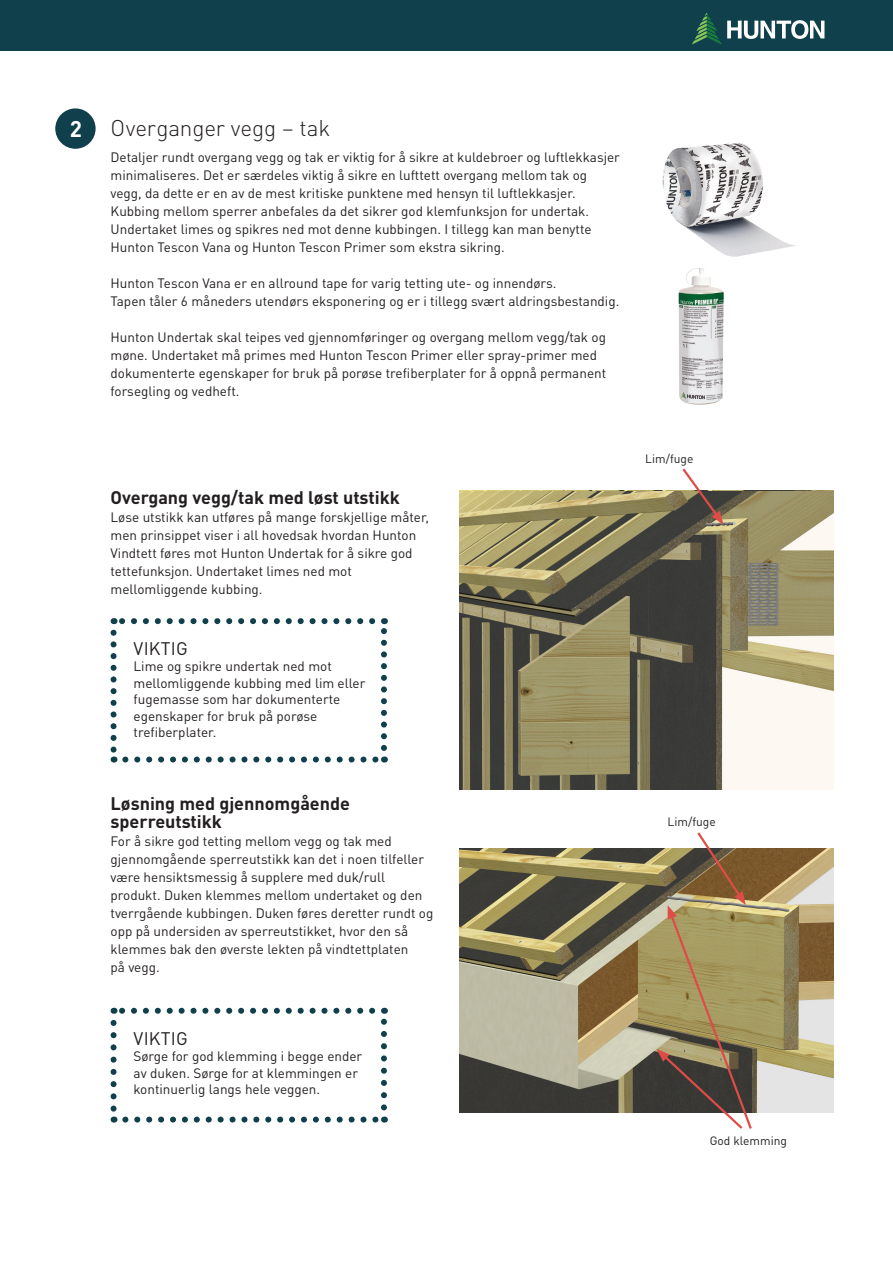
<style>
.page{position:relative;width:893px;height:1263px;background:#fff}
.page>*{position:absolute;margin:0;border:0;box-sizing:border-box;transform-origin:0 0}
.t1{font:300 22.5px "DINOT";letter-spacing:-.005em;color:#231f20}
.t2{font:700 22.5px "DINOT";color:#fff}
.t3{font:700 18px/18px "DINOT";color:#231f20}
.t4{font:18px "DINOT";letter-spacing:.01em;color:#231f20}
.t5{font:13.5px/18px "DINOT";color:#231f20}
.t6{font:12px "DINOT";color:#231f20}
</style>
<div class="page">
<div style="left:0;top:0;width:893px;height:51px;background:#0f404c"></div>
<svg style="left:692px;top:12px;width:132px;height:33px"></svg>
<img style="left:459px;top:849px;width:374px;height:263px">
<svg style="left:125px;top:756px;width:253px;height:6px"></svg>
<svg style="left:111px;top:633px;width:6px;height:129px"></svg>
<svg style="left:381px;top:618px;width:6px;height:130px"></svg>
<svg style="left:114px;top:618px;width:258px;height:6px"></svg>
<svg style="left:125px;top:1116px;width:253px;height:6px"></svg>
<svg style="left:111px;top:1023px;width:6px;height:99px"></svg>
<svg style="left:381px;top:1008px;width:6px;height:99px"></svg>
<svg style="left:114px;top:1008px;width:258px;height:6px"></svg>
<div style="left:55px;top:108px;width:41px;height:41px;background:#0f404c;border-radius:50%"></div>
<svg style="left:657px;top:832px;width:97px;height:297px;background:#958764"></svg>
<img style="left:678px;top:268px;width:18px;height:130px">
<img style="left:662px;top:143px;width:134px;height:114px">
<img style="left:459px;top:491px;width:374px;height:298px">
<svg style="left:680px;top:468px;width:43px;height:56px"></svg>
<h1 class="t2" style="left:70px;top:114px;width:14px">2</h1>
<h1 class="t1" style="left:111px;top:114px;width:221px">Overganger vegg – tak</h1>
<p class="t5" style="left:111px;top:148px;width:511px">Detaljer rundt overgang vegg og tak er viktig for å sikre at kuldebroer og luftlekkasjer minimaliseres. Det er særdeles viktig å sikre en lufttett overgang mellom tak og vegg, da dette er en av de mest kritiske punktene med hensyn til luftlekkasjer.<br>Kubbing mellom sperrer anbefales da det sikrer god klemfunksjon for undertak.<br>Undertaket limes og spikres ned mot denne kubbingen. I tillegg kan man benytte Hunton Tescon Vana og Hunton Tescon Primer som ekstra sikring.</p>
<p class="t5" style="left:111px;top:274px;width:510px">Hunton Tescon Vana er en allround tape for varig tetting ute- og innendørs.<br>Tapen tåler 6 måneders utendørs eksponering og er i tillegg svært aldringsbestandig.</p>
<p class="t5" style="left:111px;top:328px;width:497px">Hunton Undertak skal teipes ved gjennomføringer og overgang mellom vegg/tak og møne. Undertaket må primes med Hunton Tescon Primer eller spray-primer med dokumenterte egenskaper for bruk på porøse trefiberplater for å oppnå permanent forsegling og vedheft.</p>
<h2 class="t3" style="left:111px;top:488px;width:291px">Overgang vegg/tak med løst utstikk</h2>
<p class="t5" style="left:111px;top:508px;width:320px">Løse utstikk kan utføres på mange forskjellige måter, men prinsippet viser i all hovedsak hvordan Hunton Vindtett føres mot Hunton Undertak for å sikre god tettefunksjon. Undertaket limes ned mot mellomliggende kubbing.</p>
<h2 class="t4" style="left:134px;top:637px;width:56px">VIKTIG</h2>
<p class="t5" style="left:134px;top:658px;width:233px;line-height:16.5px">Lime og spikre undertak ned mot mellomliggende kubbing med lim eller fugemasse som har dokumenterte egenskaper for bruk på porøse trefiberplater.</p>
<h2 class="t3" style="left:111px;top:794px;width:241px">Løsning med gjennomgående sperreutstikk</h2>
<p class="t5" style="left:111px;top:832px;width:324px">For å sikre god tetting mellom vegg og tak med gjennomgående sperreutstikk kan det i noen tilfeller være hensiktsmessig å supplere med duk/rull produkt. Duken klemmes mellom undertaket og den tverrgående kubbingen. Duken føres deretter rundt og opp på undersiden av sperreutstikket, hvor den så klemmes bak den øverste lekten på vindtettplaten<br>på vegg.</p>
<h2 class="t4" style="left:134px;top:1027px;width:56px">VIKTIG</h2>
<p class="t5" style="left:134px;top:1048px;width:230px;line-height:16.5px">Sørge for god klemming i begge ender av duken. Sørge for at klemmingen er kontinuerlig langs hele veggen.</p>
<p class="t6" style="left:645px;top:451px;width:50px">Lim/fuge</p>
<p class="t6" style="left:668px;top:814px;width:50px">Lim/fuge</p>
<p class="t6" style="left:710px;top:1133px;width:79px">God klemming</p>
</div>
